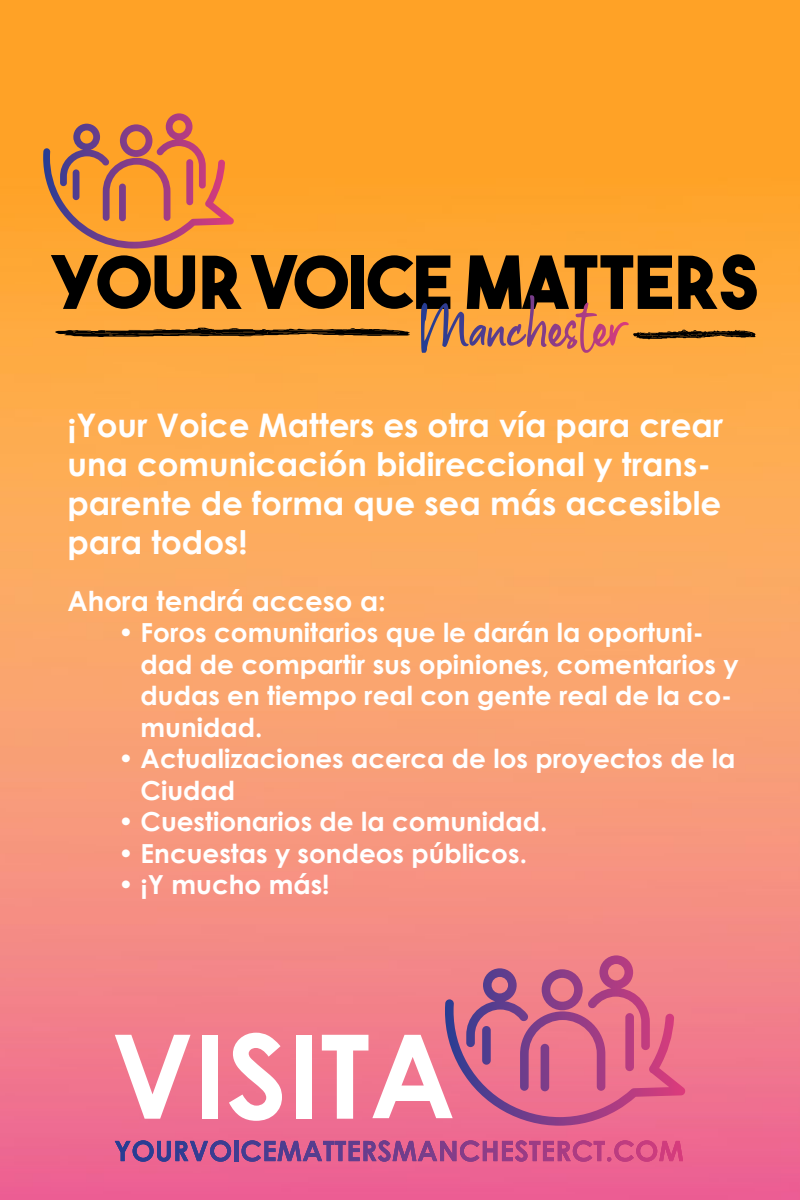
<style>
.page{position:relative;width:800px;height:1200px;background:#fff}
.page>*{position:absolute;margin:0;border:0;box-sizing:border-box;transform-origin:0 0}
.t1{font:700 32.5px/39px "Century Gothic";color:#fff}
.t2{font:700 27.5px "Century Gothic";color:#fff}
.t3{font:700 26.25px/31.5px "Century Gothic";color:#fff}
</style>
<div class="page">
<img style="left:0;top:0;width:800px;height:1200px">
<svg style="left:43px;top:113px;width:714px;height:240px;background:#da8c30"></svg>
<svg style="left:115px;top:1140px;width:116px;height:22px;background:#975391"></svg>
<hr style="left:234px;top:1141px;width:4px;height:20px;background:#403d91">
<svg style="left:242px;top:1140px;width:441px;height:22px;background:#bb528c"></svg>
<svg style="left:115px;top:1035px;width:76px;height:84px"></svg>
<div style="left:202px;top:1035px;width:16px;height:84px;background:#fff"></div>
<svg style="left:229px;top:1033px;width:53px;height:88px"></svg>
<div style="left:296px;top:1035px;width:16px;height:84px;background:#fff"></div>
<svg style="left:445px;top:955px;width:240px;height:171px;background:#d76a8a"></svg>
<svg style="left:322px;top:1035px;width:131px;height:84px"></svg>
<p class="t1" style="left:68px;top:404px;width:657px">¡Your Voice Matters es otra vía para crear una comunicación bidireccional y trans&shy;parente de forma que sea más accesible para todos!</p>
<p class="t2" style="left:68px;top:580px;width:320px">Ahora tendrá acceso a:</p>
<p class="t3" style="left:141px;top:616px;width:599px;text-indent:-22px">• Foros comunitarios que le darán la oportuni&shy;dad de compartir sus opiniones, comentarios y dudas en tiempo real con gente real de la co&shy;munidad.</p>
<p class="t3" style="left:141px;top:742px;width:596px;text-indent:-22px">• Actualizaciones acerca de los proyectos de la<br>Ciudad</p>
<p class="t3" style="left:118px;top:805px;width:431px">• Cuestionarios de la comunidad.</p>
<p class="t3" style="left:118px;top:836px;width:410px">• Encuestas y sondeos públicos.</p>
<p class="t3" style="left:118px;top:868px;width:213px">• ¡Y mucho más!</p>
</div>
